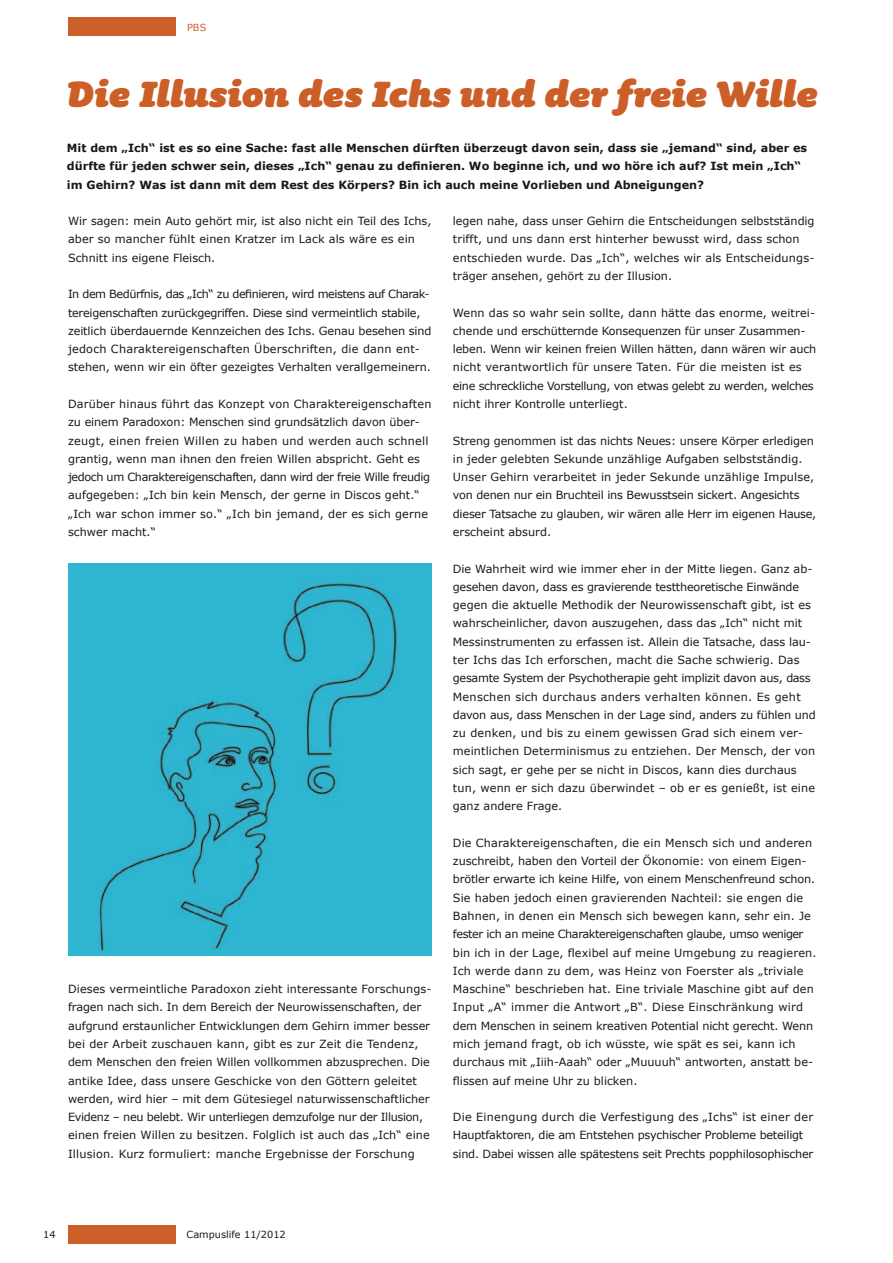
<style>
.page{position:relative;width:893px;height:1263px;background:#fff}
.page>*{position:absolute;margin:0;border:0;box-sizing:border-box;transform-origin:0 0}
.t1{font:italic 900 43.5px "Sauna";color:#cc5e28}
.t2{font:11.25px/18.3px "Verdana";color:#1a181b}
.t3{font:700 11.25px/18.3px "Verdana";color:#1a181b}
.t4{font:11.25px/18.3px "Verdana";letter-spacing:-.02em;color:#1a181b}
.t5{font:9.75px "Verdana";color:#1a181b}
.t6{font:9.75px "Verdana";color:#cc5e28}
</style>
<div class="page">
<img style="left:68px;top:563px;width:364px;height:393px">
<div style="left:68px;top:17px;width:107px;height:18px;background:#cc5e28"></div>
<div style="left:68px;top:1225px;width:107px;height:18px;background:#cc5e28"></div>
<p class="t6" style="left:187px;top:21px;width:21px">PBS</p>
<h1 class="t1" style="left:67px;top:67px;width:752px">Die Illusion des Ichs und der freie Wille</h1>
<p class="t3" style="left:67px;top:138px;width:742px">Mit dem „Ich“ ist es so eine Sache: fast alle Menschen dürften überzeugt davon sein, dass sie „jemand“ sind, aber es dürfte für jeden schwer sein, dieses „Ich“ genau zu definieren. Wo beginne ich, und wo höre ich auf? Ist mein „Ich“ im Gehirn? Was ist dann mit dem Rest des Körpers? Bin ich auch meine Vorlieben und Abneigungen?</p>
<p class="t2" style="left:68px;top:212px;width:365px">Wir sagen: mein Auto gehört mir, ist also nicht ein Teil des Ichs, aber so mancher fühlt einen Kratzer im Lack als wäre es ein<br>Schnitt ins eigene Fleisch.</p>
<p class="t2" style="left:68px;top:285px;width:365px">In dem Bedürfnis, das „Ich“ zu definieren, wird meistens auf Charak&shy;tereigenschaften zurückgegriffen. Diese sind vermeintlich stabile, zeitlich überdauernde Kennzeichen des Ichs. Genau besehen sind jedoch Charaktereigenschaften Überschriften, die dann ent&shy;stehen, wenn wir ein öfter gezeigtes Verhalten verallgemeinern.</p>
<p class="t2" style="left:68px;top:394px;width:365px">Darüber hinaus führt das Konzept von Charaktereigenschaften zu einem Paradoxon: Menschen sind grundsätzlich davon über&shy;zeugt, einen freien Willen zu haben und werden auch schnell grantig, wenn man ihnen den freien Willen abspricht. Geht es jedoch um Charaktereigenschaften, dann wird der freie Wille freudig aufgegeben: „Ich bin kein Mensch, der gerne in Discos geht.“ „Ich war schon immer so.“ „Ich bin jemand, der es sich gerne schwer macht.“</p>
<p class="t2" style="left:68px;top:979px;width:365px">Dieses vermeintliche Paradoxon zieht interessante Forschungs&shy;fragen nach sich. In dem Bereich der Neurowissenschaften, der aufgrund erstaunlicher Entwicklungen dem Gehirn immer besser bei der Arbeit zuschauen kann, gibt es zur Zeit die Tendenz, dem Menschen den freien Willen vollkommen abzusprechen. Die antike Idee, dass unsere Geschicke von den Göttern geleitet werden, wird hier – mit dem Gütesiegel naturwissenschaftlicher Evidenz – neu belebt. Wir unterliegen demzufolge nur der Illusion, einen freien Willen zu besitzen. Folglich ist auch das „Ich“ eine Illusion. Kurz formuliert: manche Ergebnisse der Forschung</p>
<p class="t2" style="left:453px;top:212px;width:363px">legen nahe, dass unser Gehirn die Entscheidungen selbstständig trifft, und uns dann erst hinterher bewusst wird, dass schon entschieden wurde. Das „Ich“, welches wir als Entscheidungs&shy;träger ansehen, gehört zu der Illusion.</p>
<p class="t2" style="left:453px;top:303px;width:365px">Wenn das so wahr sein sollte, dann hätte das enorme, weitrei&shy;chende und erschütternde Konsequenzen für unser Zusammen&shy;leben. Wenn wir keinen freien Willen hätten, dann wären wir auch nicht verantwortlich für unsere Taten. Für die meisten ist es eine schreckliche Vorstellung, von etwas gelebt zu werden, welches nicht ihrer Kontrolle unterliegt.</p>
<p class="t2" style="left:453px;top:431px;width:365px">Streng genommen ist das nichts Neues: unsere Körper erledigen in jeder gelebten Sekunde unzählige Aufgaben selbstständig.<br>Unser Gehirn verarbeitet in jeder Sekunde unzählige Impulse, von denen nur ein Bruchteil ins Bewusstsein sickert. Angesichts dieser Tatsache zu glauben, wir wären alle Herr im eigenen Hause, erscheint absurd.</p>
<p class="t2" style="left:453px;top:559px;width:364px">Die Wahrheit wird wie immer eher in der Mitte liegen. Ganz ab&shy;gesehen davon, dass es gravierende testtheoretische Einwände gegen die aktuelle Methodik der Neurowissenschaft gibt, ist es wahrscheinlicher, davon auszugehen, dass das „Ich“ nicht mit Messinstrumenten zu erfassen ist. Allein die Tatsache, dass lau&shy;ter Ichs das Ich erforschen, macht die Sache schwierig. Das gesamte System der Psychotherapie geht implizit davon aus, dass Menschen sich durchaus anders verhalten können. Es geht davon aus, dass Menschen in der Lage sind, anders zu fühlen und zu denken, und bis zu einem gewissen Grad sich einem ver&shy;meintlichen Determinismus zu entziehen. Der Mensch, der von sich sagt, er gehe per se nicht in Discos, kann dies durchaus tun, wenn er sich dazu überwindet – ob er es genießt, ist eine ganz andere Frage.</p>
<p class="t2" style="left:453px;top:833px;width:365px">Die Charaktereigenschaften, die ein Mensch sich und anderen zuschreibt, haben den Vorteil der Ökonomie: von einem Eigen&shy;brötler erwarte ich keine Hilfe, von einem Menschenfreund schon.<br>Sie haben jedoch einen gravierenden Nachteil: sie engen die Bahnen, in denen ein Mensch sich bewegen kann, sehr ein. Je fester ich an meine Charaktereigenschaften glaube, umso weniger bin ich in der Lage, flexibel auf meine Umgebung zu reagieren.<br>Ich werde dann zu dem, was Heinz von Foerster als „triviale Maschine“ beschrieben hat. Eine triviale Maschine gibt auf den Input „A“ immer die Antwort „B“. Diese Einschränkung wird dem Menschen in seinem kreativen Potential nicht gerecht. Wenn mich jemand fragt, ob ich wüsste, wie spät es sei, kann ich durchaus mit „Iiih-Aaah“ oder „Muuuuh“ antworten, anstatt be&shy;flissen auf meine Uhr zu blicken.</p>
<p class="t4" style="left:453px;top:1107px;width:362px">Die Einengung durch die Verfestigung des „Ichs“ ist einer der<br>Hauptfaktoren, die am Entstehen psychischer Probleme beteiligt sind. Dabei wissen alle spätestens seit Prechts popphilosophischer</p>
<p class="t5" style="left:43px;top:1229px;width:14px">14</p>
<p class="t5" style="left:187px;top:1229px;width:101px">Campuslife 11/2012</p>
</div>
